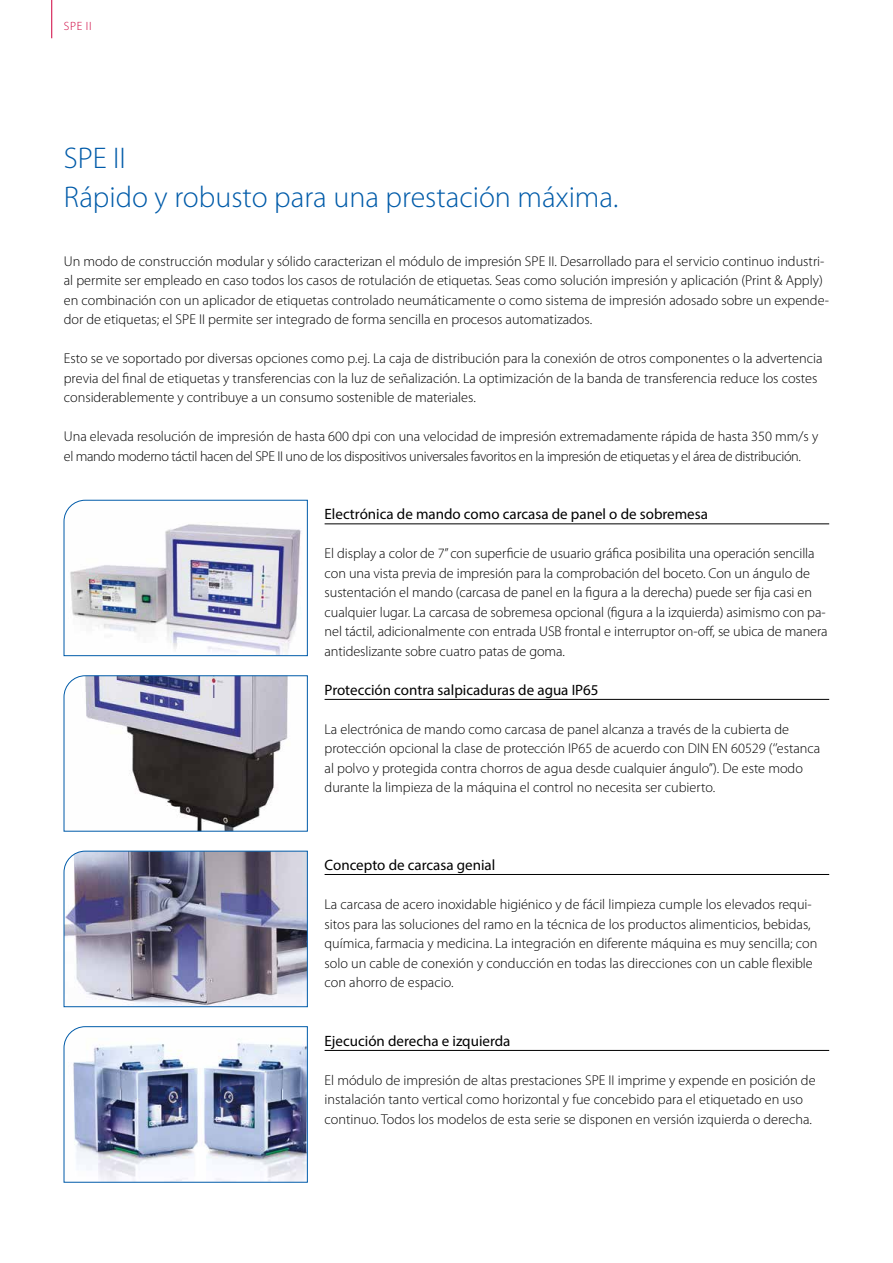
<style>
.page{position:relative;width:893px;height:1263px;background:#fff}
.page>*{position:absolute;margin:0;border:0;box-sizing:border-box;transform-origin:0 0}
.t1{font:300 30px/39px "Myriad Pro";color:#005ba9}
.t2{font:15px "Myriad Pro";color:#000}
.t3{font:300 14.25px/19.5px "Myriad Pro";color:#000}
.t4{font:300 14.25px/19.5px "Myriad Pro";letter-spacing:-.025em;color:#000}
.t5{font:300 12px "Myriad Pro";color:#cf003d}
</style>
<div class="page">
<hr style="left:51px;top:0;width:1px;height:38px;background:#cf003d">
<svg style="left:64px;top:500px;width:244px;height:156px"></svg>
<svg style="left:64px;top:675px;width:244px;height:157px"></svg>
<img style="left:64px;top:851px;width:244px;height:156px">
<img style="left:64px;top:1026px;width:244px;height:157px">
<hr style="left:325px;top:524px;width:504px;height:1px;background:#000">
<hr style="left:325px;top:699px;width:504px;height:1px;background:#000">
<hr style="left:325px;top:874px;width:504px;height:1px;background:#000">
<hr style="left:325px;top:1050px;width:504px;height:1px;background:#000">
<p class="t5" style="left:64px;top:20px;width:29px">SPE II</p>
<h1 class="t1" style="left:64px;top:139px;width:556px">SPE II<br>Rápido y robusto para una prestación máxima.</h1>
<p class="t3" style="left:64px;top:252px;width:767px">Un modo de construcción modular y sólido caracterizan el módulo de impresión SPE II. Desarrollado para el servicio continuo industri&shy;al permite ser empleado en caso todos los casos de rotulación de etiquetas. Seas como solución impresión y aplicación (Print &amp; Apply) en combinación con un aplicador de etiquetas controlado neumáticamente o como sistema de impresión adosado sobre un expende&shy;dor de etiquetas; el SPE II permite ser integrado de forma sencilla en procesos automatizados.</p>
<p class="t3" style="left:64px;top:349px;width:760px">Esto se ve soportado por diversas opciones como p.ej. La caja de distribución para la conexión de otros componentes o la advertencia previa del final de etiquetas y transferencias con la luz de señalización. La optimización de la banda de transferencia reduce los costes considerablemente y contribuye a un consumo sostenible de materiales.</p>
<p class="t4" style="left:64px;top:427px;width:756px">Una elevada resolución de impresión de hasta 600 dpi con una velocidad de impresión extremadamente rápida de hasta 350 mm/s y el mando moderno táctil hacen del SPE II uno de los dispositivos universales favoritos en la impresión de etiquetas y el área de distribución.</p>
<p class="t2" style="left:325px;top:505px;width:385px">Electrónica de mando como carcasa de panel o de sobremesa</p>
<p class="t3" style="left:325px;top:544px;width:505px">El display a color de 7’’ con superficie de usuario gráfica posibilita una operación sencilla con una vista previa de impresión para la comprobación del boceto. Con un ángulo de sustentación el mando (carcasa de panel en la figura a la derecha) puede ser fija casi en cualquier lugar. La carcasa de sobremesa opcional (figura a la izquierda) asimismo con pa&shy;nel táctil, adicionalmente con entrada USB frontal e interruptor on-off, se ubica de manera antideslizante sobre cuatro patas de goma.</p>
<p class="t2" style="left:325px;top:681px;width:276px">Protección contra salpicaduras de agua IP65</p>
<p class="t3" style="left:325px;top:720px;width:497px">La electrónica de mando como carcasa de panel alcanza a través de la cubierta de protección opcional la clase de protección IP65 de acuerdo con DIN EN 60529 (‘’estanca al polvo y protegida contra chorros de agua desde cualquier ángulo’’). De este modo durante la limpieza de la máquina el control no necesita ser cubierto.</p>
<p class="t2" style="left:325px;top:856px;width:172px">Concepto de carcasa genial</p>
<p class="t3" style="left:325px;top:895px;width:494px">La carcasa de acero inoxidable higiénico y de fácil limpieza cumple los elevados requi&shy;sitos para las soluciones del ramo en la técnica de los productos alimenticios, bebidas, química, farmacia y medicina. La integración en diferente máquina es muy sencilla; con solo un cable de conexión y conducción en todas las direcciones con un cable flexible con ahorro de espacio.</p>
<p class="t2" style="left:325px;top:1032px;width:187px">Ejecución derecha e izquierda</p>
<p class="t3" style="left:325px;top:1071px;width:492px">El módulo de impresión de altas prestaciones SPE II imprime y expende en posición de instalación tanto vertical como horizontal y fue concebido para el etiquetado en uso continuo. Todos los modelos de esta serie se disponen en versión izquierda o derecha.</p>
</div>
